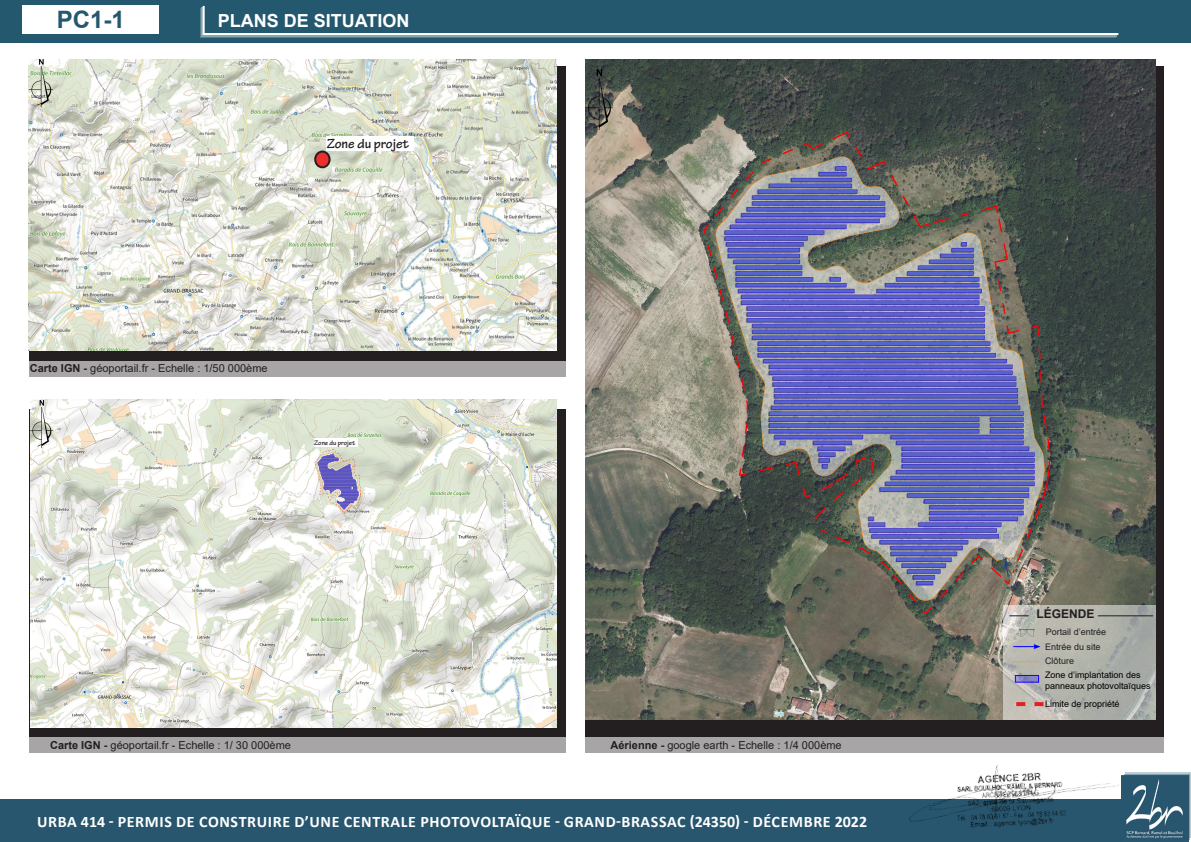
<style>
.page{position:relative;width:1191px;height:842px;background:#fff}
.page>*{position:absolute;margin:0;border:0;box-sizing:border-box;transform-origin:0 0}
.t1{font:700 24px "Arial";color:#24586e}
.t2{font:700 18px "Arial";color:#fff}
.t3{font:700 16px "Calibri";letter-spacing:.04em;color:#fff}
.t4{font:700 14px "Tekton Pro";color:#231f20}
.t5{font:700 12px "Arial";color:#231f20}
.t6{font:11px "Arial";color:#231f20}
.t7{font:9px/11px "Arial";color:#000}
.t8{font:9px "Arial";color:#231f20}
.t9{font:700 7px "Tekton Pro";color:#231f20}
.s1{font-weight:700}
</style>
<div class="page">
<div style="left:0;top:799px;width:1121px;height:43px;background:#28566e"></div>
<div style="left:0;top:0;width:1191px;height:43px;background:#24586e"></div>
<div style="left:1125px;top:773px;width:66px;height:65px;background:linear-gradient(to bottom,#809eab,#809eab)"></div>
<img style="left:1143px;top:775px;width:45px;height:67px">
<div style="left:23px;top:6px;width:136px;height:28px;background:#fff"></div>
<div style="left:200px;top:9px;width:915px;height:29px;background:#557d8e"></div>
<div style="left:201px;top:7px;width:915px;height:30px;background:#87a4af"></div>
<div style="left:205px;top:5px;width:911px;height:28px;background:#24586e"></div>
<hr style="left:203px;top:6px;width:2px;height:28px;background:#fff">
<hr style="left:203px;top:33px;width:915px;height:2px;background:#fff">
<img style="left:909px;top:765px;width:234px;height:77px">
<div style="left:30px;top:66px;width:536px;height:310px;background:#231f20"></div>
<div style="left:585px;top:66px;width:579px;height:687px;background:#231f20"></div>
<img style="left:585px;top:60px;width:570px;height:659px">
<div style="left:30px;top:410px;width:536px;height:343px;background:#231f20"></div>
<img style="left:28px;top:60px;width:528px;height:290px">
<img style="left:30px;top:399px;width:526px;height:329px">
<div style="left:30px;top:361px;width:536px;height:15px;background:#a7a5a5"></div>
<div style="left:30px;top:737px;width:536px;height:16px;background:#a7a5a5"></div>
<div style="left:585px;top:737px;width:579px;height:16px;background:#a7a5a5"></div>
<img style="left:585px;top:70px;width:28px;height:60px">
<div style="left:315px;top:152px;width:14px;height:15px;background:#ee2d2d;border-radius:50%"></div>
<div style="left:314px;top:151px;width:16px;height:17px;border:2px solid #231f20;border-radius:50%"></div>
<div style="left:327px;top:136px;width:87px;height:15px;background:#fff"></div>
<svg style="left:1003px;top:605px;width:152px;height:114px;background:#b3b4ac"></svg>
<svg style="left:1016px;top:677px;width:21px;height:4px"></svg>
<svg style="left:1012px;top:661px;width:27px;height:1px"></svg>
<svg style="left:1009px;top:615px;width:19px;height:1px"></svg>
<hr style="left:1097px;top:615px;width:56px;height:1px;background:#231f20">
<div style="left:1014px;top:675px;width:25px;height:8px;border:1px solid #1f00ff"></div>
<svg style="left:1016px;top:702px;width:27px;height:4px"></svg>
<svg style="left:1013px;top:644px;width:27px;height:5px"></svg>
<img style="left:1018px;top:626px;width:17px;height:12px">
<div style="left:314px;top:439px;width:44px;height:8px;background:#fff"></div>
<svg style="left:1004px;top:560px;width:5px;height:18px"></svg>
<img style="left:30px;top:401px;width:23px;height:46px">
<img style="left:30px;top:60px;width:22px;height:46px">
<p class="t1" style="left:57px;top:3px;width:70px">PC1-1</p>
<p class="t2" style="left:218px;top:8px;width:193px">PLANS DE SITUATION</p>
<p class="t4" style="left:327px;top:136px;width:84px">Zone du projet</p>
<p class="t6" style="left:30px;top:360px;width:239px"><span class="s1">Carte IGN -</span> géoportail.fr - Echelle : 1/50 000ème</p>
<p class="t9" style="left:314px;top:439px;width:43px">Zone du projet</p>
<p class="t6" style="left:50px;top:737px;width:242px"><span class="s1">Carte IGN -</span> géoportail.fr - Echelle : 1/ 30 000ème</p>
<p class="t6" style="left:610px;top:737px;width:233px"><span class="s1">Aérienne -</span> google earth - Echelle : 1/4 000ème</p>
<h3 class="t3" style="left:37px;top:810px;width:831px">URBA 414 - PERMIS DE CONSTRUIRE D’UNE CENTRALE PHOTOVOLTAÏQUE - GRAND-BRASSAC (24350) - DÉCEMBRE 2022</h3>
<p class="t5" style="left:1036px;top:606px;width:60px">LÉGENDE</p>
<p class="t8" style="left:1045px;top:626px;width:62px">Portail d’entrée</p>
<p class="t8" style="left:1045px;top:655px;width:31px">Clôture</p>
<p class="t7" style="left:1045px;top:669px;width:107px">Zone d’implantation des panneaux photovoltaïques</p>
<p class="t7" style="left:1045px;top:699px;width:76px">Limite de propriété</p>
<p class="t8" style="left:1045px;top:640px;width:57px">Entrée du site</p>
</div>
